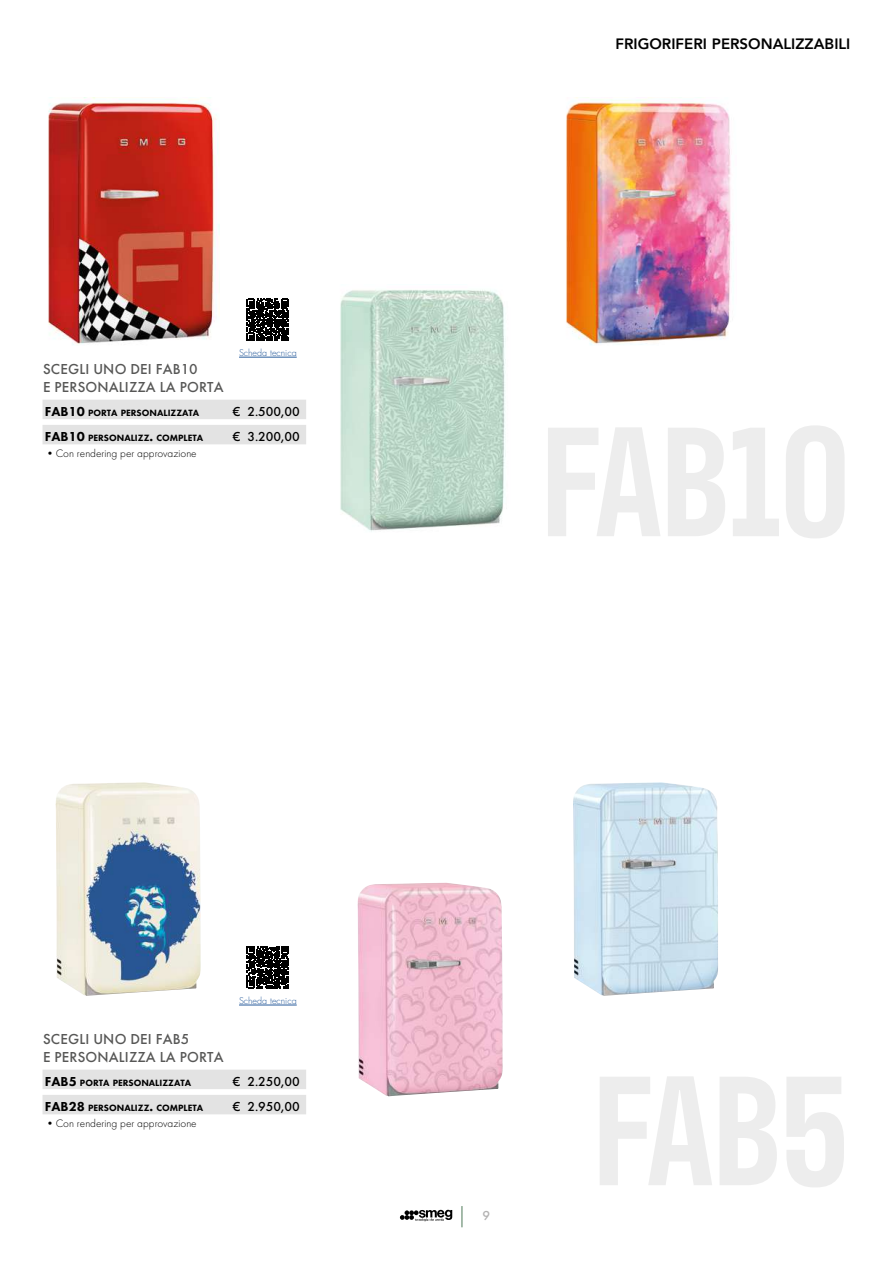
<style>
.page{position:relative;width:893px;height:1263px;background:#fff}
.page>*{position:absolute;margin:0;border:0;box-sizing:border-box;transform-origin:0 0}
.t1{font:500 15px/18px "Futura PT";letter-spacing:.01em;color:#575756}
.t2{font:800 15px "Avenir";color:#000}
.t3{font:500 13.5px "Futura PT";color:#000}
.t4{font:500 13.5px "Futura PT";color:#b3b2b2}
.t5{font:300 11.25px "Futura PT";color:#000}
.t6{font:800 9.45px "Futura PT";color:#000}
.t7{font:300 9px "Futura Std";color:#275b9b}
.s1{font-size:13.5px}
</style>
<div class="page">
<svg style="left:462px;top:1206px;width:1px;height:21px"></svg>
<svg style="left:400px;top:1210px;width:52px;height:11px"></svg>
<div style="left:43px;top:400px;width:263px;height:19px;background:#e3e3e3"></div>
<div style="left:43px;top:425px;width:263px;height:19px;background:#e3e3e3"></div>
<svg style="left:247px;top:299px;width:42px;height:42px"></svg>
<hr style="left:239px;top:357px;width:58px;height:1px;background:#275b9b">
<svg style="left:247px;top:946px;width:42px;height:42px"></svg>
<hr style="left:239px;top:1005px;width:58px;height:1px;background:#275b9b">
<img style="left:48px;top:98px;width:171px;height:247px">
<img style="left:340px;top:290px;width:166px;height:242px">
<img style="left:566px;top:99px;width:165px;height:246px">
<img style="left:56px;top:782px;width:145px;height:214px">
<img style="left:357px;top:883px;width:146px;height:213px">
<img style="left:573px;top:782px;width:145px;height:214px">
<div style="left:43px;top:1069px;width:263px;height:20px;background:#e3e3e3"></div>
<div style="left:43px;top:1095px;width:263px;height:19px;background:#e3e3e3"></div>
<h1 class="t1" style="left:43px;top:360px;width:182px">SCEGLI UNO DEI FAB10<br>E PERSONALIZZA LA PORTA</h1>
<p class="t7" style="left:239px;top:347px;width:59px">Scheda tecnica</p>
<p class="t6" style="left:45px;top:407px;width:156px"><span class="s1">FAB10</span> PORTA PERSONALIZZATA</p>
<h2 class="t3" style="left:233px;top:403px;width:68px">€ 2.500,00</h2>
<p class="t6" style="left:45px;top:432px;width:160px"><span class="s1">FAB10</span> PERSONALIZZ<span class="s1">.</span> COMPLETA</p>
<h2 class="t3" style="left:233px;top:428px;width:68px">€ 3.200,00</h2>
<p class="t5" style="left:45px;top:447px;width:154px">•Con rendering per approvazione</p>
<h1 class="t2" style="left:615px;top:32px;width:236px">FRIGORIFERI PERSONALIZZABILI</h1>
<h1 class="t1" style="left:43px;top:1030px;width:182px">SCEGLI UNO DEI FAB5<br>E PERSONALIZZA LA PORTA</h1>
<p class="t7" style="left:239px;top:995px;width:59px">Scheda tecnica</p>
<p class="t6" style="left:45px;top:1077px;width:148px"><span class="s1">FAB5</span> PORTA PERSONALIZZATA</p>
<h2 class="t3" style="left:233px;top:1073px;width:68px">€ 2.250,00</h2>
<p class="t6" style="left:45px;top:1102px;width:160px"><span class="s1">FAB28</span> PERSONALIZZ<span class="s1">.</span> COMPLETA</p>
<h2 class="t3" style="left:233px;top:1098px;width:68px">€ 2.950,00</h2>
<p class="t5" style="left:45px;top:1117px;width:154px">•Con rendering per approvazione</p>
<h2 class="t4" style="left:482px;top:1207px;width:9px">9</h2>
</div>
